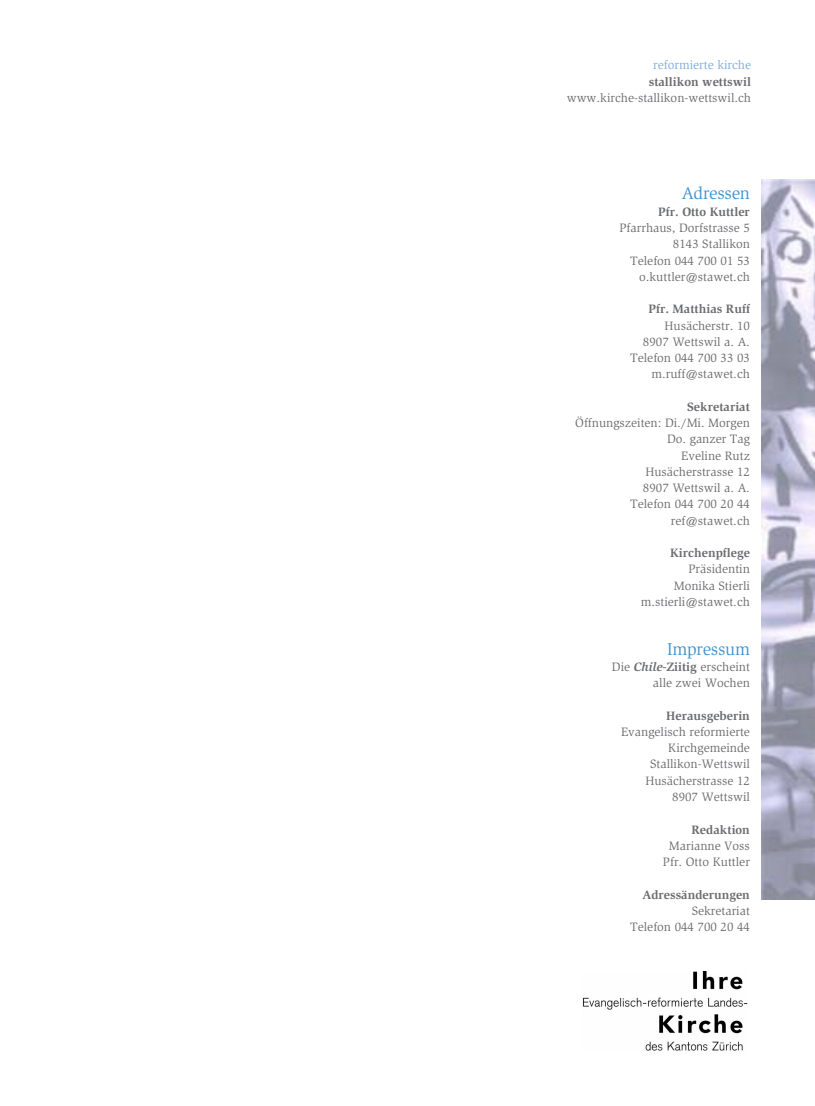
<style>
.page{position:relative;width:815px;height:1106px;background:#fff}
.page>*{position:absolute;margin:0;border:0;box-sizing:border-box;transform-origin:0 0}
.t1{font:17.5px "Slimbach Std";letter-spacing:-.015em;color:#4194d0}
.t2{font:12.5px/16.2px "Slimbach Std";color:#6c6d70;text-align:right}
.t3{font:700 12.5px "Slimbach Std";color:#6c6d70}
.t4{font:12.5px "Slimbach Std";color:#7daddc}
.s1{font-weight:700;font-style:italic}
.s2{font-weight:700}
</style>
<div class="page">
<img style="left:762px;top:179px;width:53px;height:720px">
<img style="left:582px;top:971px;width:166px;height:80px">
<p class="t4" style="left:653px;top:60px;width:99px">reformierte kirche</p>
<p class="t3" style="left:649px;top:77px;width:104px">stallikon wettswil</p>
<p class="t2" style="left:567px;top:91px;width:186px">www.kirche-stallikon-wettswil.ch</p>
<h1 class="t1" style="left:682px;top:187px;width:70px">Adressen</h1>
<p class="t3" style="left:658px;top:207px;width:93px">Pfr. Otto Kuttler</p>
<p class="t2" style="left:619px;top:221px;width:132px">Pfarrhaus, Dorfstrasse 5<br>8143 Stallikon<br>Telefon 044 700 01 53 o.kuttler@stawet.ch</p>
<p class="t3" style="left:648px;top:304px;width:103px">Pfr. Matthias Ruff</p>
<p class="t2" style="left:630px;top:318px;width:121px">Husächerstr. 10<br>8907 Wettswil a. A.<br>Telefon 044 700 33 03 m.ruff@stawet.ch</p>
<p class="t3" style="left:687px;top:402px;width:64px">Sekretariat</p>
<p class="t2" style="left:575px;top:416px;width:176px">Öffnungszeiten: Di./Mi. Morgen<br>Do. ganzer Tag<br>Eveline Rutz<br>Husächerstrasse 12<br>8907 Wettswil a. A.<br>Telefon 044 700 20 44 ref@stawet.ch</p>
<p class="t3" style="left:670px;top:548px;width:81px">Kirchenpflege</p>
<p class="t2" style="left:641px;top:562px;width:111px">Präsidentin<br>Monika Stierli m.stierli@stawet.ch</p>
<h1 class="t1" style="left:667px;top:642px;width:84px">Impressum</h1>
<p class="t2" style="left:612px;top:659px;width:139px">Die <span class="s1">Chile-</span><span class="s2">Ziitig</span> erscheint alle zwei Wochen</p>
<p class="t3" style="left:666px;top:710px;width:85px">Herausgeberin</p>
<p class="t2" style="left:621px;top:724px;width:130px">Evangelisch reformierte<br>Kirchgemeinde<br>Stallikon-Wettswil<br>Husächerstrasse 12<br>8907 Wettswil</p>
<p class="t3" style="left:691px;top:824px;width:60px">Redaktion</p>
<p class="t2" style="left:663px;top:838px;width:89px;text-align:center">Marianne Voss<br>Pfr. Otto Kuttler</p>
<p class="t3" style="left:642px;top:889px;width:109px">Adressänderungen</p>
<p class="t2" style="left:630px;top:903px;width:121px">Sekretariat<br>Telefon 044 700 20 44</p>
</div>
